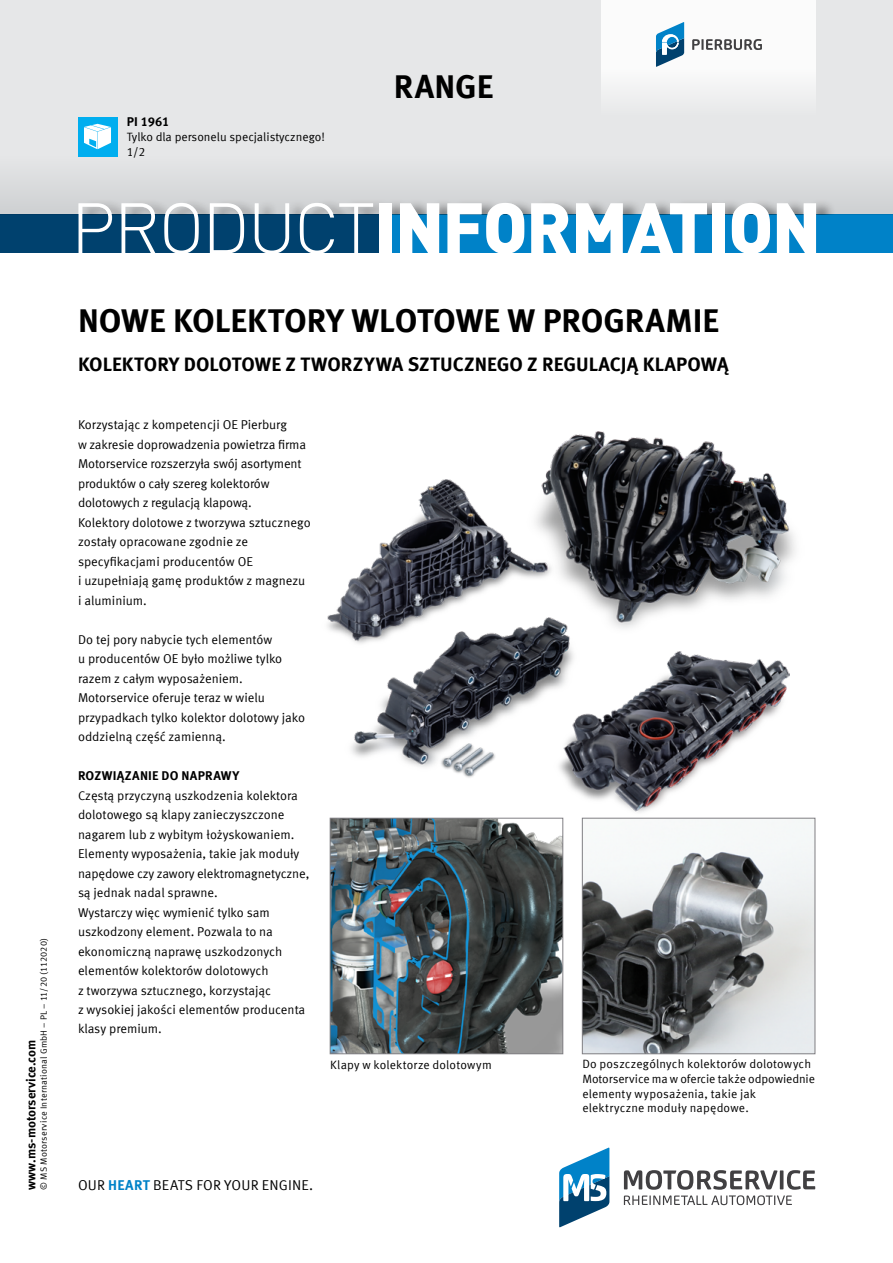
<style>
.page{position:relative;width:893px;height:1263px;background:#fff}
.page>*{position:absolute;margin:0;border:0;box-sizing:border-box;transform-origin:0 0}
.t1{font:900 70.5px "DIN Offc";letter-spacing:-.025em;color:#fff}
.t2{font:700 33px "Meta Offc Pro";letter-spacing:-.005em;color:#000}
.t3{font:700 19.5px "Meta Offc Pro";color:#000}
.t4{font:14.25px "Meta Offc Pro Norm";letter-spacing:.01em;color:#000}
.t5{font:12.75px/19.5px "Meta Offc Pro Norm";letter-spacing:-.005em;color:#000}
.t6{font:700 12.75px "Meta Offc Pro";color:#000}
.t7{font:700 12.75px "Meta Offc Pro";letter-spacing:.025em;color:#000}
.t8{font:12px/14.7px "Meta Offc Pro Norm";letter-spacing:.01em;color:#000}
.t9{font:9px "Meta Offc Pro Norm";letter-spacing:.02em;color:#000}
.s1{font-weight:300}
.s2{font-family:"Meta Offc Pro";font-weight:700;color:#0082c8}
</style>
<div class="page">
<svg style="left:559px;top:1147px;width:50px;height:80px"></svg>
<svg style="left:624px;top:1170px;width:191px;height:35px"></svg>
<div style="left:0;top:0;width:893px;height:224px;background:#e6e7e8"></div>
<div style="left:0;top:214px;width:893px;height:39px;background:#00416e"></div>
<div style="left:386px;top:214px;width:507px;height:39px;background:#0082c8"></div>
<div style="left:0;top:156px;width:893px;height:58px;background:#dcdedf"></div>
<div style="left:80px;top:198px;width:756px;height:16px;background:#000;opacity:.4"></div>
<div style="left:78px;top:117px;width:39px;height:39px;background:#00aeef"></div>
<svg style="left:84px;top:124px;width:27px;height:25px"></svg>
<div style="left:602px;top:0;width:214px;height:117px;background:linear-gradient(to bottom,#fff,#edeeef)"></div>
<svg style="left:692px;top:39px;width:70px;height:11px"></svg>
<svg style="left:656px;top:22px;width:28px;height:45px"></svg>
<img style="left:327px;top:479px;width:198px;height:155px">
<img style="left:344px;top:617px;width:228px;height:161px">
<img style="left:554px;top:651px;width:235px;height:162px">
<img style="left:525px;top:432px;width:270px;height:207px">
<img style="left:332px;top:820px;width:229px;height:232px">
<div style="left:330px;top:818px;width:233px;height:236px;border:1px solid #807f83"></div>
<img style="left:584px;top:820px;width:229px;height:232px">
<div style="left:582px;top:818px;width:233px;height:236px;border:1px solid #807f83"></div>
<p class="t9" style="left:37px;top:1189px;width:253px;rotate:-90deg">© MS Motorservice International GmbH – PL – 11/20 (112020)</p>
<p class="t6" style="left:21px;top:1189px;width:151px;rotate:-90deg">www.ms-motorservice.com</p>
<p class="t6" style="left:127px;top:111px;width:44px">PI 1961</p>
<p class="t8" style="left:127px;top:129px;width:200px">Tylko dla personelu specjalistycznego!</p>
<p class="t8" style="left:127px;top:144px;width:20px">1/2</p>
<h2 class="t2" style="left:394px;top:60px;width:101px">RANGE</h2>
<h1 class="t1" style="left:71px;top:181px;width:752px"><span class="s1">PRODUCT</span>INFORMATION</h1>
<h2 class="t2" style="left:78px;top:294px;width:643px">NOWE KOLEKTORY WLOTOWE W PROGRAMIE</h2>
<h3 class="t3" style="left:78px;top:348px;width:652px">KOLEKTORY DOLOTOWE Z TWORZYWA SZTUCZNEGO Z REGULACJĄ KLAPOWĄ</h3>
<p class="t5" style="left:78px;top:414px;width:234px">Korzystając z kompetencji OE Pierburg<br>w zakresie doprowadzenia powietrza firma Motorservice rozszerzyła swój asortyment produktów o cały szereg kolektorów dolotowych z regulacją klapową.<br>Kolektory dolotowe z tworzywa sztucznego zostały opracowane zgodnie ze specyfikacjami producentów OE<br>i uzupełniają gamę produktów z magnezu i aluminium.</p>
<p class="t5" style="left:78px;top:628px;width:229px">Do tej pory nabycie tych elementów<br>u producentów OE było możliwe tylko razem z całym wyposażeniem.<br>Motorservice oferuje teraz w wielu przypadkach tylko kolektor dolotowy jako oddzielną część zamienną.</p>
<p class="t7" style="left:78px;top:766px;width:163px">ROZWIĄZANIE DO NAPRAWY</p>
<p class="t5" style="left:78px;top:784px;width:233px">Częstą przyczyną uszkodzenia kolektora dolotowego są klapy zanieczyszczone nagarem lub z wybitym łożyskowaniem.<br>Elementy wyposażenia, takie jak moduły napędowe czy zawory elektromagnetyczne, są jednak nadal sprawne.<br>Wystarczy więc wymienić tylko sam uszkodzony element. Pozwala to na ekonomiczną naprawę uszkodzonych elementów kolektorów dolotowych<br>z tworzywa sztucznego, korzystając<br>z wysokiej jakości elementów producenta klasy premium.</p>
<p class="t8" style="left:330px;top:1057px;width:163px">Klapy w kolektorze dolotowym</p>
<p class="t8" style="left:582px;top:1056px;width:234px">Do poszczególnych kolektorów dolotowych Motorservice ma w ofercie także odpowiednie elementy wyposażenia, takie jak elektryczne moduły napędowe.</p>
<p class="t4" style="left:78px;top:1174px;width:237px">OUR <span class="s2">HEART</span> BEATS FOR YOUR ENGINE.</p>
</div>
